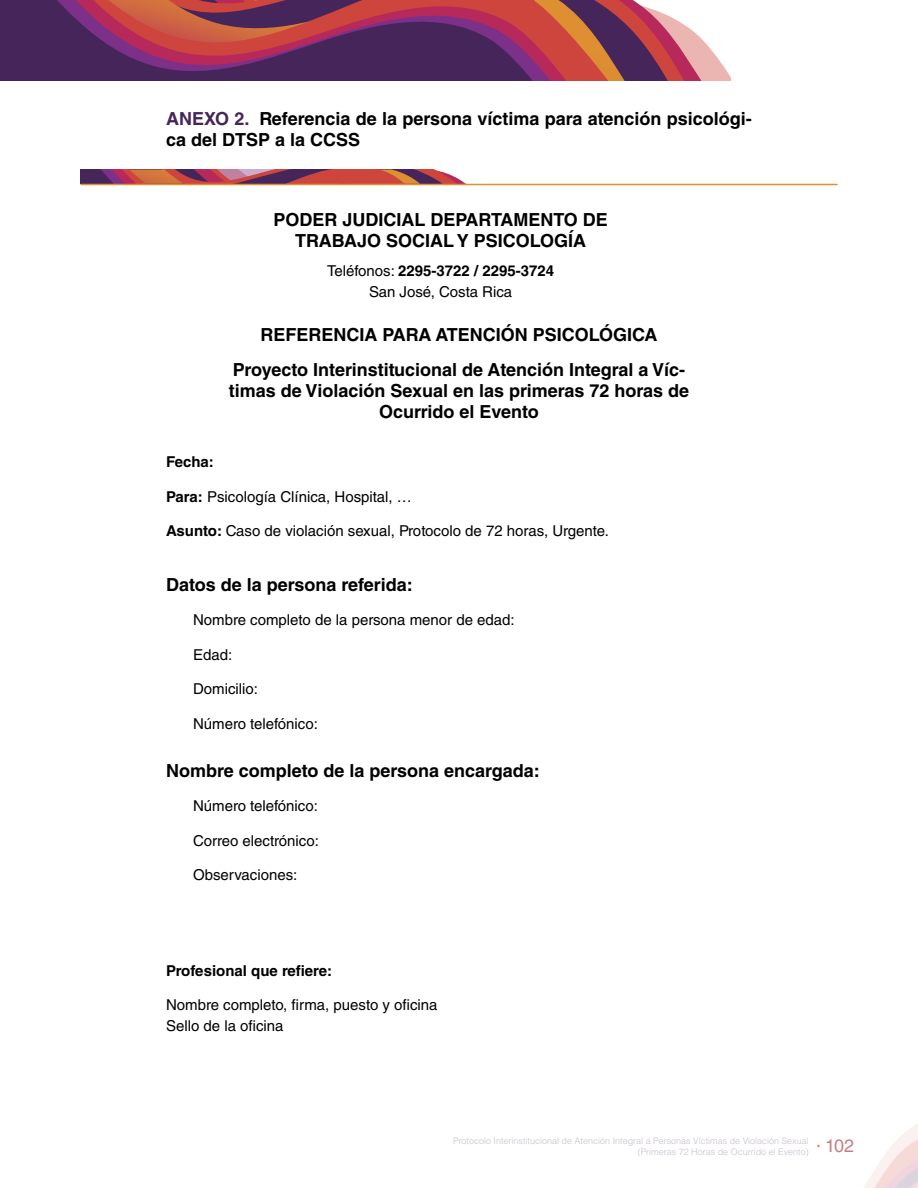
<style>
.page{position:relative;width:918px;height:1188px;background:#fff}
.page>*{position:absolute;margin:0;border:0;box-sizing:border-box;transform-origin:0 0}
.t1{font:700 18px/21px "Helvetica LT Std";color:#000;text-align:center}
.t2{font:18px "Helvetica LT Std";color:#c87e85}
.t3{font:15px/21px "Helvetica LT Std";color:#000;text-align:center}
.t4{font:700 15px "Helvetica LT Std";color:#000}
.t5{font:300 9px/10.5px "Helvetica LT Std";color:#c7becd;text-align:right}
.s1{color:#452659}
.s2{font-weight:700}
</style>
<div class="page">
<svg style="left:864px;top:1124px;width:54px;height:64px"></svg>
<svg style="left:80px;top:170px;width:439px;height:14px;background:#b16169"></svg>
<hr style="left:81px;top:184px;width:756px;height:1px;background:#df9132">
<svg style="left:648px;top:8px;width:71px;height:73px"></svg>
<svg style="left:629px;top:0;width:19px;height:81px;background:#84395a"></svg>
<svg style="left:608px;top:0;width:13px;height:81px"></svg>
<svg style="left:0;top:0;width:608px;height:81px;background:#7e3455"></svg>
<p class="t1" style="left:166px;top:108px;width:587px;text-align:left"><span class="s1">ANEXO 2.</span> Referencia de la persona víctima para atención psicológi&shy;ca del DTSP a la CCSS</p>
<p class="t1" style="left:273px;top:209px;width:336px">PODER JUDICIAL DEPARTAMENTO DE<br>TRABAJO SOCIAL Y PSICOLOGÍA</p>
<p class="t3" style="left:327px;top:260px;width:229px">Teléfonos: <span class="s2">2295-3722 / 2295-3724<br></span>San José, Costa Rica</p>
<p class="t1" style="left:233px;top:318px;width:454px;line-height:34.5px">REFERENCIA PARA ATENCIÓN PSICOLÓGICA<br>Proyecto Interinstitucional de Atención Integral a Víc-</p>
<p class="t1" style="left:229px;top:380px;width:462px">timas de Violación Sexual en las primeras 72 horas de<br>Ocurrido el Evento</p>
<p class="t4" style="left:166px;top:453px;width:49px">Fecha:</p>
<p class="t3" style="left:166px;top:486px;width:247px"><span class="s2">Para:</span> Psicología Clínica, Hospital, …</p>
<p class="t3" style="left:166px;top:520px;width:445px"><span class="s2">Asunto:</span> Caso de violación sexual, Protocolo de 72 horas, Urgente.</p>
<p class="t1" style="left:166px;top:574px;width:248px">Datos de la persona referida:</p>
<p class="t3" style="left:193px;top:610px;width:323px">Nombre completo de la persona menor de edad:</p>
<p class="t3" style="left:193px;top:644px;width:41px">Edad:</p>
<p class="t3" style="left:193px;top:679px;width:66px">Domicilio:</p>
<p class="t3" style="left:193px;top:713px;width:126px">Número telefónico:</p>
<p class="t1" style="left:166px;top:760px;width:375px">Nombre completo de la persona encargada:</p>
<p class="t3" style="left:193px;top:796px;width:126px">Número telefónico:</p>
<p class="t3" style="left:193px;top:830px;width:127px">Correo electrónico:</p>
<p class="t3" style="left:193px;top:865px;width:106px">Observaciones:</p>
<p class="t4" style="left:166px;top:961px;width:168px">Profesional que refiere:</p>
<p class="t3" style="left:166px;top:994px;width:273px;text-align:left">Nombre completo, firma, puesto y oficina<br>Sello de la oficina</p>
<p class="t5" style="left:453px;top:1136px;width:357px">Protocolo Interinstitucional de Atención Integral a Personas Víctimas de Violación Sexual (Primeras 72 Horas de Ocurrido el Evento)</p>
<p class="t2" style="left:825px;top:1136px;width:31px">102</p>
</div>
